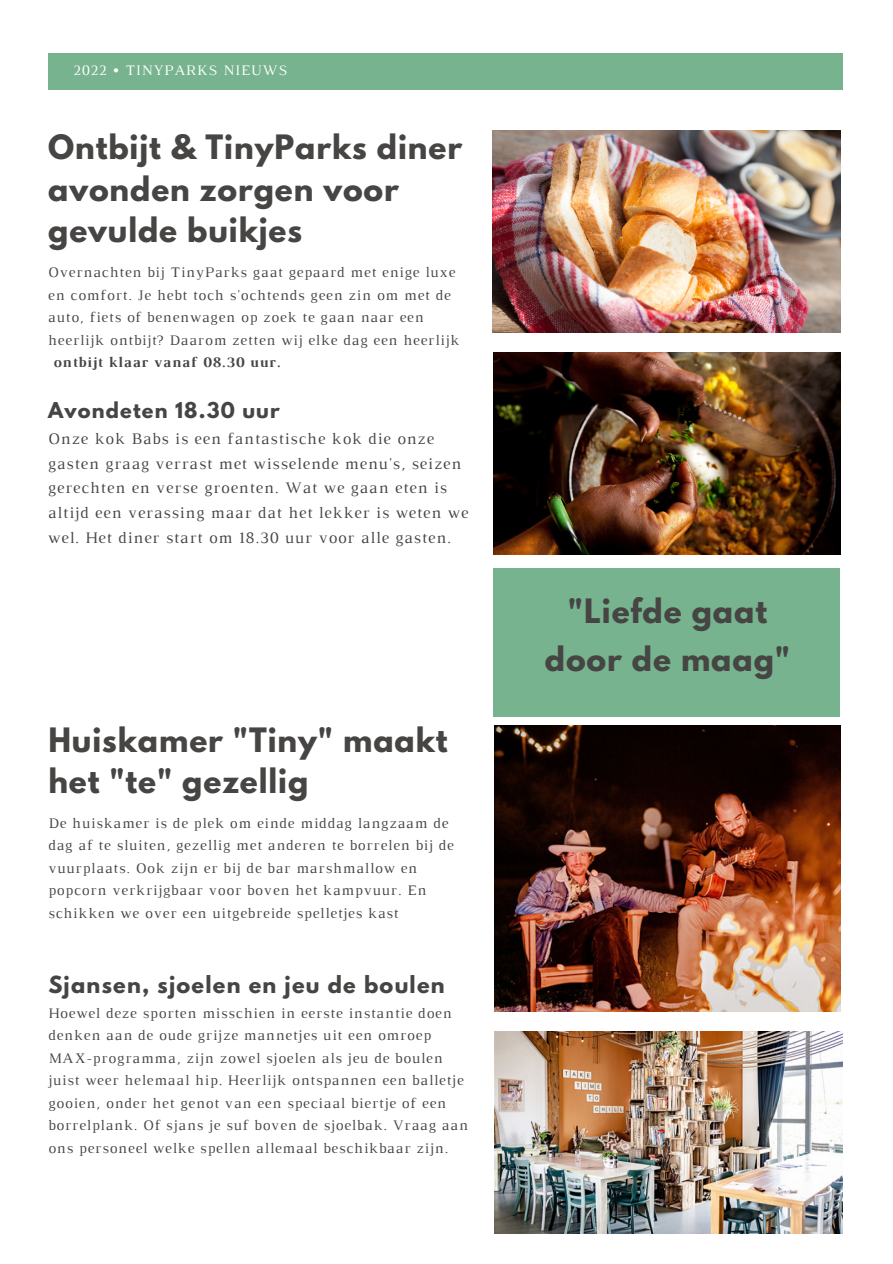
<style>
.page{position:relative;width:893px;height:1264px;background:#fff}
.page>*{position:absolute;margin:0;border:0;box-sizing:border-box;transform-origin:0 0}
.t1{font:700 29.7px/41.5px "League Spartan";letter-spacing:.03em;color:#464544}
.t2{font:700 20.85px "League Spartan";letter-spacing:.06em;color:#464544}
.t3{font:700 19.35px "League Spartan";letter-spacing:.06em;color:#464544}
.t4{font:16.35px/24.8px "Luthier";letter-spacing:.06em;color:#464544}
.t5{font:14.85px/22.5px "Luthier";letter-spacing:.06em;color:#464544}
.t6{font:700 14.85px "Luthier";letter-spacing:.06em;color:#464544}
.t7{font:14.85px "Luthier";letter-spacing:.06em;color:#fff}
</style>
<div class="page">
<div style="left:48px;top:53px;width:794px;height:36px;background:#76b38e"></div>
<div style="left:493px;top:568px;width:346px;height:148px;background:#76b38e"></div>
<img style="left:492px;top:130px;width:348px;height:203px">
<img style="left:495px;top:725px;width:345px;height:286px">
<img style="left:493px;top:352px;width:347px;height:202px">
<img style="left:495px;top:1031px;width:347px;height:202px">
<p class="t7" style="left:73px;top:65px;width:215px">2022 • TINYPARKS NIEUWS</p>
<h1 class="t1" style="left:48px;top:130px;width:415px">Ontbijt &amp; TinyParks diner avonden zorgen voor gevulde buikjes</h1>
<p class="t5" style="left:48px;top:262px;width:412px">Overnachten bij TinyParks gaat gepaard met enige luxe en comfort. Je hebt toch s'ochtends geen zin om met de auto, fiets of benenwagen op zoek te gaan naar een heerlijk ontbijt? Daarom zetten wij elke dag een heerlijk</p>
<p class="t6" style="left:53px;top:357px;width:228px">ontbijt klaar vanaf 08.30 uur.</p>
<h3 class="t3" style="left:48px;top:400px;width:233px">Avondeten 18.30 uur</h3>
<p class="t4" style="left:48px;top:427px;width:421px">Onze kok Babs is een fantastische kok die onze gasten graag verrast met wisselende menu's, seizen gerechten en verse groenten. Wat we gaan eten is altijd een verassing maar dat het lekker is weten we wel. Het diner start om 18.30 uur voor alle gasten.</p>
<h1 class="t1" style="left:48px;top:722px;width:401px">Huiskamer "Tiny" maakt het "te" gezellig</h1>
<p class="t5" style="left:48px;top:812px;width:407px">De huiskamer is de plek om einde middag langzaam de dag af te sluiten, gezellig met anderen te borrelen bij de vuurplaats. Ook zijn er bij de bar marshmallow en popcorn verkrijgbaar voor boven het kampvuur. En schikken we over een uitgebreide spelletjes kast</p>
<h2 class="t2" style="left:48px;top:974px;width:398px">Sjansen, sjoelen en jeu de boulen</h2>
<p class="t5" style="left:48px;top:1002px;width:421px">Hoewel deze sporten misschien in eerste instantie doen denken aan de oude grijze mannetjes uit een omroep MAX-programma, zijn zowel sjoelen als jeu de boulen juist weer helemaal hip. Heerlijk ontspannen een balletje gooien, onder het genot van een speciaal biertje of een borrelplank. Of sjans je suf boven de sjoelbak. Vraag aan ons personeel welke spellen allemaal beschikbaar zijn.</p>
<h1 class="t1" style="left:545px;top:591px;width:247px;line-height:47.2px;text-align:center">"Liefde gaat door de maag"</h1>
</div>
